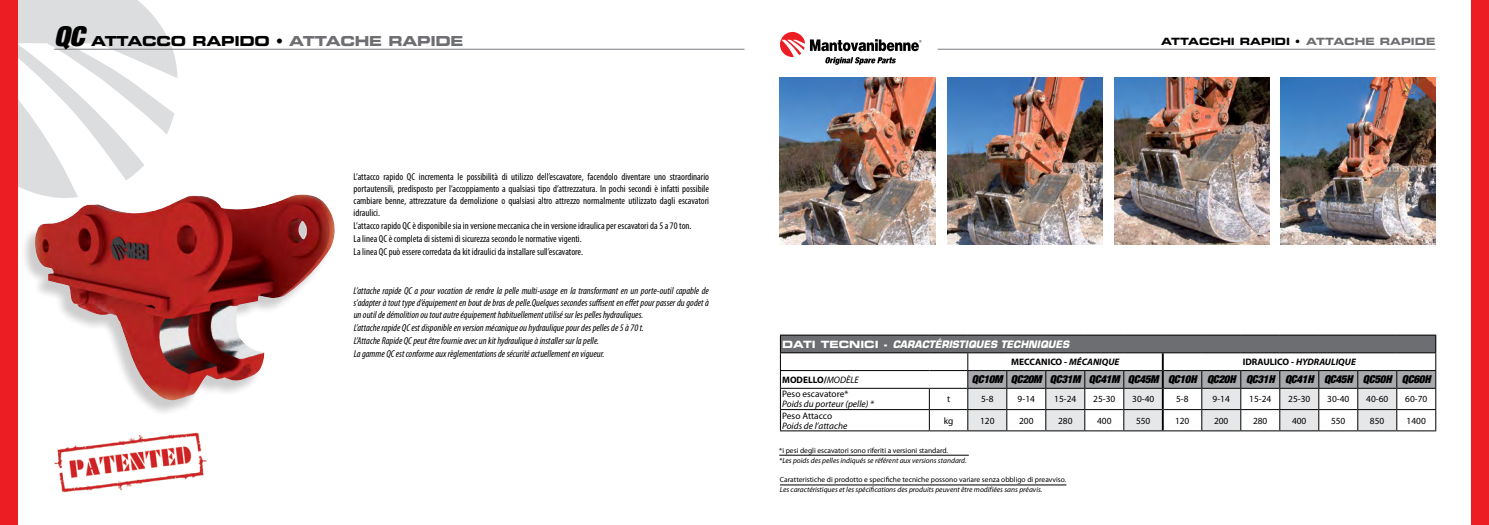
<style>
.page{position:relative;width:1489px;height:525px;background:#fff}
.page>*{position:absolute;margin:0;border:0;box-sizing:border-box;transform-origin:0 0}
.t1{font:13.75px "Eurostile LT Std Bold Ex 2";letter-spacing:-.02em;color:#000}
.t2{font:italic 900 condensed 10.88px "Helvetica Neue LT Std";letter-spacing:-.02em;color:#000}
.t3{font:condensed 10px/12px "Myriad Pro";color:#000;text-align:justify}
.t4{font:italic condensed 10px/12px "Myriad Pro";color:#000;text-align:justify}
.t5{font:italic 700 10px "Eurostile LT Std";color:#fff}
.t6{font:10px "Eurostile LT Std Bold Ex 2";color:#000}
.t7{font:9.38px "Myriad Pro";color:#000}
.t8{font:italic 9.38px "Myriad Pro";color:#000}
.t9{font:700 9.38px "Myriad Pro";color:#000}
.t10{font:italic 700 9.38px "Myriad Pro";color:#000}
.t11{font:italic 7.5px "Myriad Pro";color:#000}
.t12{font:7.5px "Myriad Pro";color:#000}
.s1{font-family:"Helvetica Neue LT Std";font-weight:900;font-style:italic;font-stretch:condensed;font-size:27.5px}
.s2{font-family:"Eurostile LT Std Ex 2"}
.s3{color:#6d6e71}
.s4{font-family:"Eurostile LT Std Bold Ex 2";font-weight:400;font-style:normal}
.s5{font-style:italic}
.s6{font-style:normal}
.s7{font-weight:400;font-style:italic}
</style>
<div class="page">
<svg style="left:18px;top:0;width:159px;height:193px"></svg>
<hr style="left:54px;top:49px;width:690px;height:1px;background:#939598">
<img style="left:780px;top:77px;width:155px;height:167px">
<img style="left:947px;top:77px;width:155px;height:167px">
<img style="left:1114px;top:77px;width:155px;height:167px">
<img style="left:1280px;top:77px;width:155px;height:167px">
<div style="left:780px;top:335px;width:655px;height:17px;background:#6d6e71"></div>
<hr style="left:780px;top:334px;width:149px;height:1px;background:#000">
<hr style="left:929px;top:334px;width:38px;height:1px;background:#000">
<hr style="left:967px;top:334px;width:39px;height:1px;background:#000">
<hr style="left:1006px;top:334px;width:39px;height:1px;background:#000">
<hr style="left:1045px;top:334px;width:39px;height:1px;background:#000">
<hr style="left:1084px;top:334px;width:39px;height:1px;background:#000">
<hr style="left:1123px;top:334px;width:39px;height:1px;background:#000">
<hr style="left:1162px;top:334px;width:39px;height:1px;background:#000">
<hr style="left:1201px;top:334px;width:39px;height:1px;background:#000">
<hr style="left:1240px;top:334px;width:39px;height:1px;background:#000">
<hr style="left:1279px;top:334px;width:39px;height:1px;background:#000">
<hr style="left:1318px;top:334px;width:39px;height:1px;background:#000">
<hr style="left:1357px;top:334px;width:39px;height:1px;background:#000">
<hr style="left:1396px;top:334px;width:39px;height:1px;background:#000">
<hr style="left:780px;top:352px;width:149px;height:1px;background:#000">
<hr style="left:929px;top:352px;width:38px;height:1px;background:#000">
<hr style="left:780px;top:370px;width:149px;height:1px;background:#000">
<hr style="left:929px;top:370px;width:38px;height:1px;background:#000">
<hr style="left:780px;top:387px;width:149px;height:1px;background:#000">
<hr style="left:929px;top:387px;width:38px;height:1px;background:#000">
<hr style="left:780px;top:409px;width:149px;height:1px;background:#000">
<svg style="left:780px;top:335px;width:1px;height:95px"></svg>
<hr style="left:929px;top:409px;width:38px;height:1px;background:#000">
<svg style="left:928px;top:388px;width:1px;height:42px"></svg>
<hr style="left:780px;top:430px;width:149px;height:1px;background:#000">
<hr style="left:929px;top:430px;width:38px;height:1px;background:#000">
<hr style="left:1006px;top:430px;width:39px;height:1px;background:#000">
<hr style="left:1045px;top:430px;width:39px;height:1px;background:#000">
<hr style="left:1084px;top:430px;width:39px;height:1px;background:#000">
<hr style="left:1123px;top:430px;width:39px;height:1px;background:#000">
<hr style="left:1162px;top:430px;width:39px;height:1px;background:#000">
<hr style="left:1201px;top:430px;width:39px;height:1px;background:#000">
<hr style="left:1240px;top:430px;width:39px;height:1px;background:#000">
<hr style="left:1279px;top:430px;width:39px;height:1px;background:#000">
<hr style="left:1318px;top:430px;width:39px;height:1px;background:#000">
<hr style="left:1357px;top:430px;width:39px;height:1px;background:#000">
<hr style="left:1396px;top:430px;width:39px;height:1px;background:#000">
<hr style="left:967px;top:430px;width:39px;height:1px;background:#000">
<svg style="left:967px;top:335px;width:469px;height:95px"></svg>
<hr style="left:1161px;top:388px;width:2px;height:21px;background:#000">
<hr style="left:1161px;top:409px;width:2px;height:21px;background:#000">
<hr style="left:780px;top:484px;width:286px;height:1px;background:#000">
<hr style="left:779px;top:454px;width:189px;height:1px;background:#000">
<div style="left:1470px;top:0;width:18px;height:524px;background:#ed1d24"></div>
<div style="left:19px;top:196px;width:314px;height:220px;background:#000;opacity:.2"></div>
<img style="left:34px;top:192px;width:301px;height:209px">
<div style="left:0;top:0;width:18px;height:524px;background:#ed1d24"></div>
<svg style="left:780px;top:31px;width:141px;height:34px"></svg>
<hr style="left:937px;top:49px;width:498px;height:1px;background:#939598">
<img style="left:54px;top:432px;width:153px;height:61px">
<h1 class="t1" style="left:54px;top:32px;width:411px"><span class="s1">QC</span> ATTACCO RAPIDO <span class="s2">•</span> <span class="s3">ATTACHE RAPIDE</span></h1>
<p class="t3" style="left:353px;top:170px;width:357px">L’attacco rapido QC incrementa le possibilità di utilizzo dell’escavatore, facendolo diventare uno straordinario portautensili, predisposto per l’accoppiamento a qualsiasi tipo d’attrezzatura. In pochi secondi è infatti possibile cambiare benne, attrezzature da demolizione o qualsiasi altro attrezzo normalmente utilizzato dagli escavatori idraulici.</p>
<p class="t3" style="left:353px;top:219px;width:339px;line-height:13.1px;text-align:left">L’attacco rapido QC è disponibile sia in versione meccanica che in versione idraulica per escavatori da 5 a 70 ton.<br>La linea QC è completa di sistemi di sicurezza secondo le normative vigenti.<br>La linea QC può essere corredata da kit idraulici da installare sull’escavatore.</p>
<p class="t4" style="left:353px;top:284px;width:357px">L’attache rapide QC a pour vocation de rendre la pelle multi-usage en la transformant en un porte-outil capable de s’adapter à tout type d’équipement en bout de bras de pelle.Quelques secondes suffisent en effet pour passer du godet à un outil de démolition ou tout autre équipement habituellement utilisé sur les pelles hydrauliques.</p>
<p class="t4" style="left:353px;top:321px;width:292px;line-height:13.1px;text-align:left">L’attacherapide QCestdisponibleenversionmécaniqueouhydrauliquepourdespellesde5à70t.<br>L’AttacheRapide QCpeutêtrefournieavecunkithydrauliqueàinstaller sur lapelle.<br>La gamme QC est conforme aux règlementations de sécurité actuellement en vigueur.</p>
<p class="t6" style="left:1160px;top:34px;width:276px">ATTACCHI RAPIDI <span class="s2">•</span> <span class="s3">ATTACHE RAPIDE</span></p>
<p class="t5" style="left:782px;top:337px;width:288px"><span class="s4">DATI TECNICI -</span> CARACTÉRISTIQUES TECHNIQUES</p>
<p class="t9" style="left:1011px;top:356px;width:110px">MECCANICO - <span class="s5">MÉCANIQUE</span></p>
<p class="t10" style="left:1242px;top:356px;width:115px"><span class="s6">IDRAULICO -</span> HYDRAULIQUE</p>
<p class="t9" style="left:782px;top:373px;width:78px">MODELLO/<span class="s7">MODÈLE</span></p>
<p class="t2" style="left:971px;top:372px;width:460px">QC10M QC20M QC31M QC41M QC45M QC10H QC20H QC31H QC41H QC45H QC50H QC60H</p>
<p class="t7" style="left:782px;top:388px;width:68px">Peso escavatore*</p>
<p class="t8" style="left:782px;top:398px;width:93px">Poids du porteur (pelle) *</p>
<p class="t7" style="left:947px;top:393px;width:5px">t</p>
<p class="t7" style="left:981px;top:393px;width:14px">5-8</p>
<p class="t7" style="left:1017px;top:393px;width:19px">9-14</p>
<p class="t7" style="left:1054px;top:393px;width:24px">15-24</p>
<p class="t7" style="left:1093px;top:393px;width:24px">25-30</p>
<p class="t7" style="left:1132px;top:393px;width:24px">30-40</p>
<p class="t7" style="left:1175px;top:393px;width:14px">5-8</p>
<p class="t7" style="left:1212px;top:393px;width:19px">9-14</p>
<p class="t7" style="left:1249px;top:393px;width:24px">15-24</p>
<p class="t7" style="left:1288px;top:393px;width:24px">25-30</p>
<p class="t7" style="left:1326px;top:393px;width:24px">30-40</p>
<p class="t7" style="left:1365px;top:393px;width:24px">40-60</p>
<p class="t7" style="left:1404px;top:393px;width:24px">60-70</p>
<p class="t7" style="left:782px;top:409px;width:52px">Peso Attacco</p>
<p class="t8" style="left:782px;top:419px;width:67px">Poids de l’attache</p>
<p class="t7" style="left:943px;top:414px;width:11px">kg</p>
<p class="t7" style="left:980px;top:414px;width:16px">120</p>
<p class="t7" style="left:1019px;top:414px;width:16px">200</p>
<p class="t7" style="left:1057px;top:414px;width:16px">280</p>
<p class="t7" style="left:1096px;top:414px;width:16px">400</p>
<p class="t7" style="left:1135px;top:414px;width:16px">550</p>
<p class="t7" style="left:1174px;top:414px;width:16px">120</p>
<p class="t7" style="left:1213px;top:414px;width:16px">200</p>
<p class="t7" style="left:1252px;top:414px;width:16px">280</p>
<p class="t7" style="left:1291px;top:414px;width:16px">400</p>
<p class="t7" style="left:1330px;top:414px;width:16px">550</p>
<p class="t7" style="left:1369px;top:414px;width:16px">850</p>
<p class="t7" style="left:1406px;top:414px;width:21px">1400</p>
<p class="t12" style="left:779px;top:445px;width:170px">*i pesi degli escavatori sono riferiti a versioni standard.</p>
<p class="t11" style="left:779px;top:455px;width:189px">*Les poids des pelles indiqués se référent aux versions standard.</p>
<p class="t12" style="left:780px;top:475px;width:288px">Caratteristiche di prodotto e specifiche tecniche possono variare senza obbligo di preavviso.</p>
<p class="t11" style="left:780px;top:485px;width:264px">Les caractéristiques et les spécifications des produits peuvent être modifiées sans préavis.</p>
</div>
